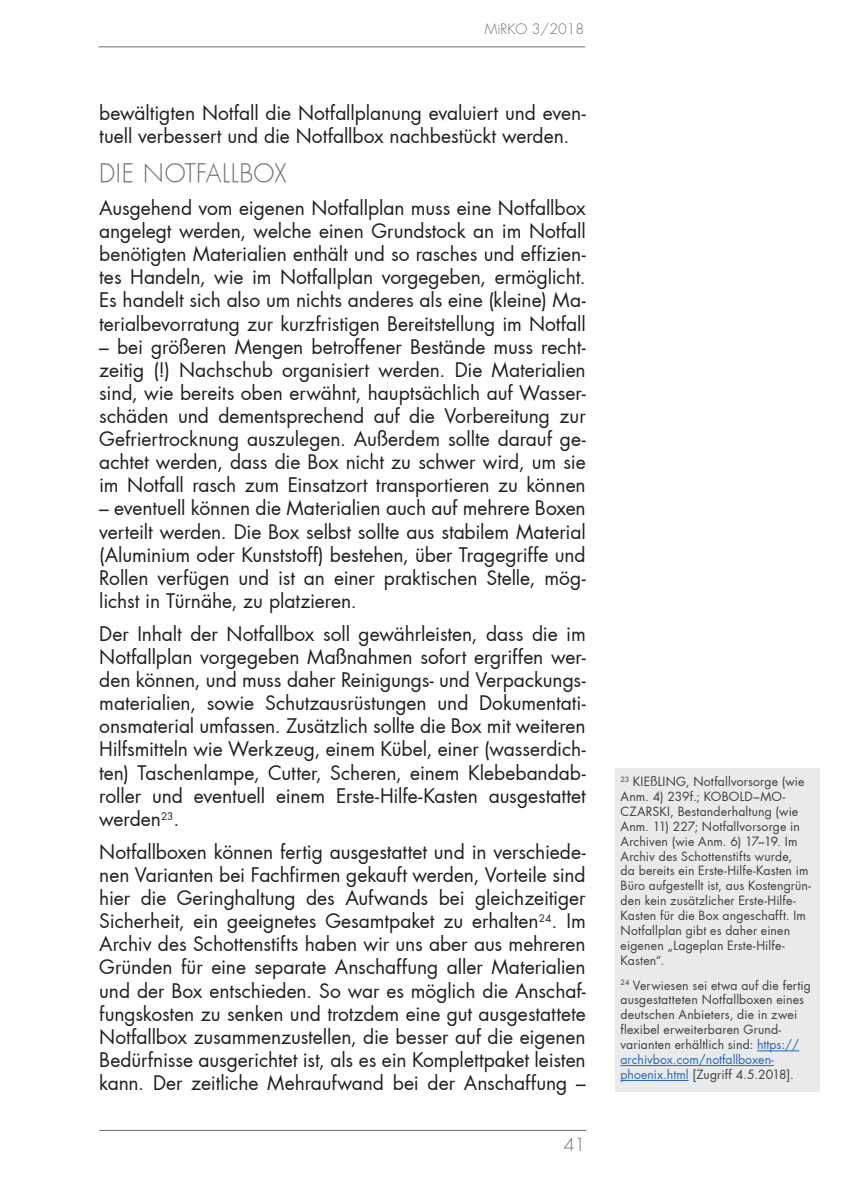
<style>
.page{position:relative;width:844px;height:1191px;background:#fff}
.page>*{position:absolute;margin:0;border:0;box-sizing:border-box;transform-origin:0 0}
.t1{font:300 24.5px "Futura";letter-spacing:.02em;color:#6d6e71}
.t2{font:19.25px/23.1px "Futura";letter-spacing:-.005em;color:#231f20;text-align:justify}
.t3{font:300 17.5px "Futura";color:#6d6e71}
.t4{font:300 14px "Futura";color:#6d6e71}
.t5{font:12.25px/14.9px "Futura";letter-spacing:.01em;color:#3e3e3f}
.s1{color:#2b67b2}
</style>
<div class="page">
<hr style="left:99px;top:1130px;width:487px;height:1px;background:#6d6e71">
<hr style="left:98px;top:47px;width:487px;height:1px;background:#6d6e71">
<div style="left:615px;top:768px;width:204px;height:323px;background:#e9eaeb"></div>
<hr style="left:757px;top:1050px;width:42px;height:1px;background:#2b67b2">
<hr style="left:620px;top:1065px;width:153px;height:1px;background:#2b67b2">
<hr style="left:620px;top:1080px;width:68px;height:1px;background:#2b67b2">
<p class="t4" style="left:484px;top:20px;width:101px">MiRKO 3/2018</p>
<p class="t2" style="left:99px;top:101px;width:488px">bewältigten Notfall die Notfallplanung evaluiert und even&shy;tuell verbessert und die Notfallbox nachbestückt werden.</p>
<p class="t1" style="left:99px;top:157px;width:189px">DI E NOTFALLBOX</p>
<p class="t2" style="left:99px;top:196px;width:488px">Ausgehend vom eigenen Notfallplan muss eine Notfallbox angelegt werden, welche einen Grundstock an im Notfall benötigten Materialien enthält und so rasches und effizien&shy;tes Handeln, wie im Notfallplan vorgegeben, ermöglicht.<br>Es handelt sich also um nichts anderes als eine (kleine) Ma&shy;terialbevorratung zur kurzfristigen Bereitstellung im Notfall</p>
<p class="t2" style="left:99px;top:335px;width:488px">– bei größeren Mengen betroffener Bestände muss recht&shy;zeitig (!) Nachschub organisiert werden. Die Materialien sind, wie bereits oben erwähnt, hauptsächlich auf Wasser&shy;schäden und dementsprechend auf die Vorbereitung zur Gefriertrocknung auszulegen. Außerdem sollte darauf ge&shy;achtet werden, dass die Box nicht zu schwer wird, um sie im Notfall rasch zum Einsatzort transportieren zu können</p>
<p class="t2" style="left:99px;top:496px;width:488px">– eventuell können die Materialien auch auf mehrere Boxen verteilt werden. Die Box selbst sollte aus stabilem Material (Aluminium oder Kunststoff) bestehen, über Tragegriffe und Rollen verfügen und ist an einer praktischen Stelle, mög&shy;lichst in Türnähe, zu platzieren.</p>
<p class="t2" style="left:99px;top:622px;width:488px">Der Inhalt der Notfallbox soll gewährleisten, dass die im Notfallplan vorgegeben Maßnahmen sofort ergriffen wer&shy;den können, und muss daher Reinigungs- und Verpackungs&shy;materialien, sowie Schutzausrüstungen und Dokumentati&shy;onsmaterial umfassen. Zusätzlich sollte die Box mit weiteren Hilfsmitteln wie Werkzeug, einem Kübel, einer (wasserdich&shy;ten) Taschenlampe, Cutter, Scheren, einem Klebebandab&shy;roller und eventuell einem Erste-Hilfe-Kasten ausgestattet werden<sup>23</sup>.</p>
<p class="t2" style="left:99px;top:840px;width:488px">Notfallboxen können fertig ausgestattet und in verschiede&shy;nen Varianten bei Fachfirmen gekauft werden, Vorteile sind hier die Geringhaltung des Aufwands bei gleichzeitiger Sicherheit, ein geeignetes Gesamtpaket zu erhalten<sup>24</sup>. Im Archiv des Schottenstifts haben wir uns aber aus mehreren Gründen für eine separate Anschaffung aller Materialien und der Box entschieden. So war es möglich die Anschaf&shy;fungskosten zu senken und trotzdem eine gut ausgestattete Notfallbox zusammenzustellen, die besser auf die eigenen Bedürfnisse ausgerichtet ist, als es ein Komplettpaket leisten kann. Der zeitliche Mehraufwand bei der Anschaffung –</p>
<p class="t3" style="left:563px;top:1134px;width:23px">41</p>
<p class="t5" style="left:620px;top:774px;width:192px"><sup>23</sup> KIEßLING, Notfallvorsorge (wie<br>Anm. 4) 239f.; KOBOLD–MO-<br>CZARSKI, Bestanderhaltung (wie<br>Anm. 11) 227; Notfallvorsorge in<br>Archiven (wie Anm. 6) 17–19. Im<br>Archiv des Schottenstifts wurde,<br>da bereits ein Erste-Hilfe-Kasten im<br>Büro aufgestellt ist, aus Kostengrün&shy;den kein zusätzlicher Erste-Hilfe-<br>Kasten für die Box angeschafft. Im<br>Notfallplan gibt es daher einen eigenen „Lageplan Erste-Hilfe-<br>Kasten“.</p>
<p class="t5" style="left:620px;top:977px;width:192px"><sup>24</sup> Verwiesen sei etwa auf die fertig ausgestatteten Notfallboxen eines deutschen Anbieters, die in zwei flexibel erweiterbaren Grund&shy;varianten erhältlich sind: <span class="s1">https:// archivbox.com/notfallboxen&shy;phoenix.html</span> [Zugriff 4.5.2018].</p>
</div>
